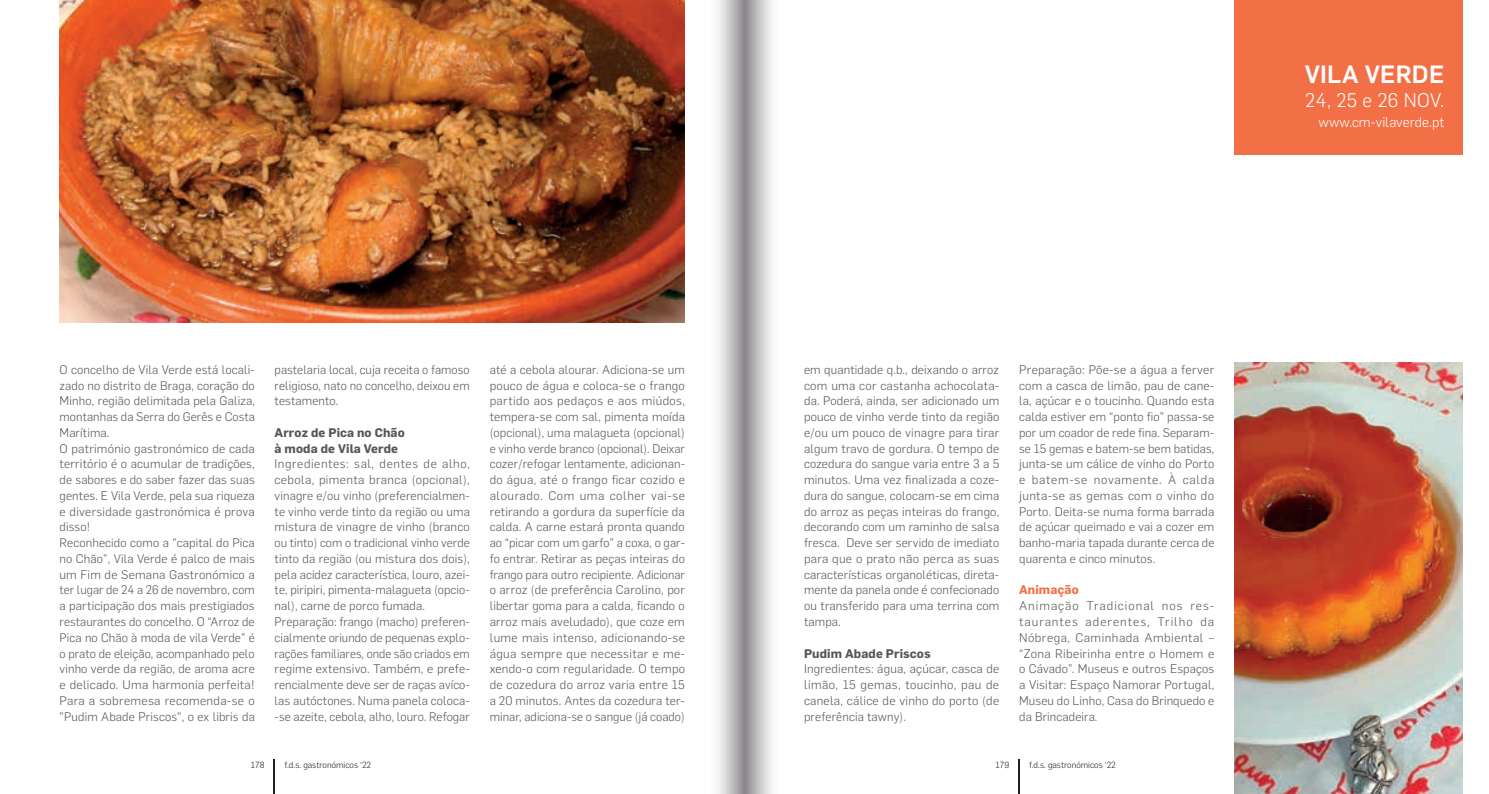
<style>
.page{position:relative;width:1489px;height:794px;background:#fff}
.page>*{position:absolute;margin:0;border:0;box-sizing:border-box;transform-origin:0 0}
.t1{font:500 24.5px "Flama";letter-spacing:.01em;color:#fff}
.t2{font:300 19.25px "Flama";letter-spacing:.02em;color:#fff}
.t3{font:300 14px "Flama";color:#fff}
.t4{font:300 12.25px/15.8px "Flama";letter-spacing:.01em;color:#57585a;text-align:justify}
.t5{font:700 12.25px/15.8px "Flama";letter-spacing:.01em;color:#57585a}
.t6{font:700 12.25px "Flama";letter-spacing:.01em;color:#f37047}
.t7{font:300 8.75px "Flama";color:#231f20}
</style>
<div class="page">
<hr style="left:1018px;top:759px;width:1px;height:35px;background:#231f20">
<hr style="left:273px;top:759px;width:2px;height:35px;background:#231f20">
<div style="left:1234px;top:0;width:228px;height:155px;background:#f37047"></div>
<img style="left:1234px;top:362px;width:228px;height:432px">
<img style="left:60px;top:0;width:625px;height:322px">
<svg style="left:744px;top:0;width:28px;height:794px"></svg>
<svg style="left:718px;top:0;width:26px;height:794px"></svg>
<h1 class="t1" style="left:1305px;top:56px;width:141px">VILA VERDE</h1>
<h2 class="t2" style="left:1305px;top:87px;width:141px">24, 25 e 26 NOV.</h2>
<p class="t3" style="left:1318px;top:112px;width:127px">www.cm-vilaverde.pt</p>
<p class="t4" style="left:60px;top:361px;width:197px;text-align:left">O concelho de Vila Verde está locali&shy;zado no distrito de Braga, coração do Minho, região delimitada pela Galiza, montanhas da Serra do Gerês e Costa Marítima.<br>O património gastronómico de cada território é o acumular de tradições, de sabores e do saber fazer das suas gentes. E Vila Verde, pela sua riqueza e diversidade gastronómica é prova disso!<br>Reconhecido como a "capital do Pica no Chão", Vila Verde é palco de mais um Fim de Semana Gastronómico a ter lugar de 24 a 26 de novembro, com a participação dos mais prestigiados restaurantes do concelho. O “Arroz de Pica no Chão à moda de vila Verde” é o prato de eleição, acompanhado pelo vinho verde da região, de aroma acre e delicado. Uma harmonia perfeita!<br>Para a sobremesa recomenda-se o "Pudim Abade Priscos", o ex libris da</p>
<p class="t4" style="left:804px;top:361px;width:197px">em quantidade q.b., deixando o arroz com uma cor castanha achocolata&shy;da. Poderá, ainda, ser adicionado um pouco de vinho verde tinto da região e/ou um pouco de vinagre para tirar algum travo de gordura. O tempo de cozedura do sangue varia entre 3 a 5 minutos. Uma vez finalizada a coze&shy;dura do sangue, colocam-se em cima do arroz as peças inteiras do frango, decorando com um raminho de salsa fresca. Deve ser servido de imediato para que o prato não perca as suas características organoléticas, direta&shy;mente da panela onde é confecionado ou transferido para uma terrina com tampa.</p>
<p class="t4" style="left:489px;top:361px;width:197px">até a cebola alourar. Adiciona-se um pouco de água e coloca-se o frango partido aos pedaços e aos miúdos, tempera-se com sal, pimenta moída (opcional), uma malagueta (opcional) e vinho verde branco (opcional). Deixar cozer/refogar lentamente, adicionan&shy;do água, até o frango ficar cozido e alourado. Com uma colher vai-se retirando a gordura da superfície da calda. A carne estará pronta quando ao “picar com um garfo” a coxa, o gar&shy;fo entrar. Retirar as peças inteiras do frango para outro recipiente. Adicionar o arroz (de preferência Carolino, por libertar goma para a calda, ficando o arroz mais aveludado), que coze em lume mais intenso, adicionando-se água sempre que necessitar e me&shy;xendo-o com regularidade. O tempo de cozedura do arroz varia entre 15 a 20 minutos. Antes da cozedura ter&shy;minar, adiciona-se o sangue (já coado)</p>
<p class="t4" style="left:274px;top:361px;width:196px">pastelaria local, cuja receita o famoso religioso, nato no concelho, deixou em testamento.</p>
<p class="t5" style="left:274px;top:424px;width:132px">Arroz de Pica no Chão à moda de Vila Verde</p>
<p class="t4" style="left:274px;top:455px;width:197px;text-align:left">Ingredientes: sal, dentes de alho, cebola, pimenta branca (opcional), vinagre e/ou vinho (preferencialmen&shy;te vinho verde tinto da região ou uma mistura de vinagre de vinho (branco ou tinto) com o tradicional vinho verde tinto da região (ou mistura dos dois), pela acidez característica, louro, azei&shy;te, piripiri, pimenta-malagueta (opcio&shy;nal), carne de porco fumada.<br>Preparação: frango (macho) preferen&shy;cialmente oriundo de pequenas explo&shy;rações familiares, onde são criados em regime extensivo. Também, e prefe&shy;rencialmente deve ser de raças avíco&shy;las autóctones. Numa panela coloca--se azeite, cebola, alho, louro. Refogar</p>
<p class="t5" style="left:804px;top:644px;width:128px">Pudim Abade Priscos</p>
<p class="t4" style="left:804px;top:660px;width:197px">Ingredientes: água, açúcar, casca de limão, 15 gemas, toucinho, pau de canela, cálice de vinho do porto (de preferência tawny).</p>
<p class="t4" style="left:1019px;top:361px;width:197px">Preparação: Põe-se a água a ferver com a casca de limão, pau de cane&shy;la, açúcar e o toucinho. Quando esta calda estiver em “ponto fio” passa-se por um coador de rede fina. Separam&shy;se 15 gemas e batem-se bem batidas, junta-se um cálice de vinho do Porto e batem-se novamente. À calda junta-se as gemas com o vinho do Porto. Deita-se numa forma barrada de açúcar queimado e vai a cozer em banho-maria tapada durante cerca de quarenta e cinco minutos.</p>
<p class="t6" style="left:1019px;top:581px;width:61px">Animação</p>
<p class="t4" style="left:1019px;top:597px;width:197px">Animação Tradicional nos res&shy;taurantes aderentes, Trilho da Nóbrega, Caminhada Ambiental – “Zona Ribeirinha entre o Homem e o Cávado”. Museus e outros Espaços a Visitar: Espaço Namorar Portugal, Museu do Linho, Casa do Brinquedo e da Brincadeira.</p>
<p class="t7" style="left:251px;top:758px;width:15px">178</p>
<p class="t7" style="left:284px;top:758px;width:88px">f.d.s. gastronómicos ‘22</p>
<p class="t7" style="left:995px;top:758px;width:15px">179</p>
<p class="t7" style="left:1029px;top:758px;width:88px">f.d.s. gastronómicos ‘22</p>
</div>
